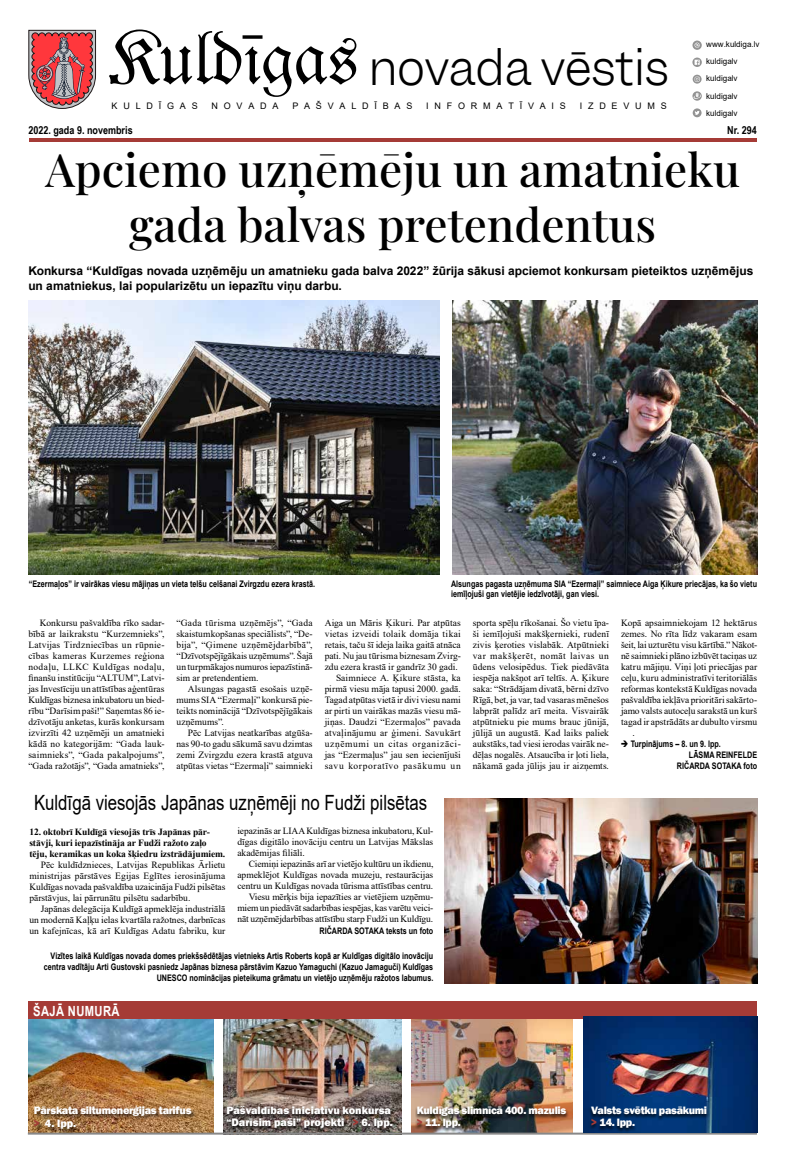
<style>
.page{position:relative;width:794px;height:1163px;background:#fff}
.page>*{position:absolute;margin:0;border:0;box-sizing:border-box;transform-origin:0 0}
.t1{font:500 45.9px/55px "Playfair Display";color:#000;text-align:center}
.t2{font:300 45.5px "Garnett";color:#000}
.t3{font:21px "Arial";color:#000;scale:.8 1}
.t4{font:700 14px "Arial";letter-spacing:.035em;color:#fff;scale:.8 1}
.t5{font:700 12px/14.4px "Arial";color:#000}
.t6{font:800 11px/12px "Franklin Gothic";letter-spacing:-.03em;color:#fff}
.t7{font:800 11px/12px "Franklin Gothic";color:#fff}
.t8{font:700 11px "Arial Narrow";color:#000}
.t9{font:9.5px/11px "Times New Roman";color:#000;text-align:justify}
.t10{font:700 9.5px/11px "Times New Roman";letter-spacing:-.01em;color:#000}
.t11{font:9.5px "Times New Roman";letter-spacing:.025em;color:#000}
.t12{font:9.5px "Times New Roman";letter-spacing:.065em;color:#000}
.t13{font:9.5px "Times New Roman";letter-spacing:.06em;color:#000}
.t14{font:700 9px/10.8px "Arial";color:#000;scale:.8 1}
.t15{font:9px "Arial";letter-spacing:.645em;color:#000}
.t16{font:8.1px "Arial";color:#000}
.s1{font-family:"Arial";font-weight:900;color:#a83c37}
</style>
<div class="page">
<img style="left:28px;top:1018px;width:185px;height:114px">
<img style="left:411px;top:1018px;width:161px;height:113px">
<img style="left:223px;top:1018px;width:178px;height:114px">
<svg style="left:692px;top:91px;width:10px;height:10px"></svg>
<svg style="left:693px;top:93px;width:8px;height:6px"></svg>
<svg style="left:692px;top:108px;width:9px;height:9px"></svg>
<svg style="left:694px;top:111px;width:5px;height:4px"></svg>
<hr style="left:29px;top:138px;width:728px;height:3px;background:#a53b36">
<hr style="left:28px;top:1132px;width:729px;height:2px;background:#888">
<svg style="left:109px;top:30px;width:247px;height:67px"></svg>
<div style="left:28px;top:1000px;width:729px;height:18px;background:#a53b36"></div>
<svg style="left:692px;top:58px;width:10px;height:9px"></svg>
<svg style="left:694px;top:60px;width:5px;height:5px"></svg>
<svg style="left:692px;top:75px;width:9px;height:9px"></svg>
<svg style="left:694px;top:77px;width:5px;height:5px"></svg>
<svg style="left:692px;top:41px;width:10px;height:9px"></svg>
<svg style="left:694px;top:43px;width:5px;height:5px"></svg>
<div style="left:34px;top:1105px;width:163px;height:29px;background:#000;opacity:.55"></div>
<div style="left:224px;top:1105px;width:171px;height:27px;background:#000;opacity:.75"></div>
<div style="left:414px;top:1105px;width:155px;height:27px;background:#000;opacity:.75"></div>
<svg style="left:29px;top:30px;width:67px;height:79px"></svg>
<img style="left:583px;top:1016px;width:174px;height:115px">
<div style="left:588px;top:1105px;width:121px;height:27px;background:#000;opacity:.75"></div>
<img style="left:452px;top:300px;width:305px;height:274px">
<img style="left:28px;top:300px;width:412px;height:274px">
<img style="left:445px;top:798px;width:312px;height:184px">
<h2 class="t2" style="left:369px;top:39px;width:301px">novada vēstis</h2>
<p class="t15" style="left:112px;top:100px;width:88px">KULDĪGAS</p>
<p class="t15" style="left:211px;top:100px;width:69px">NOVADA</p>
<p class="t15" style="left:292px;top:100px;width:122px">PAŠVALDĪBAS</p>
<p class="t15" style="left:426px;top:100px;width:141px">INFORMATĪVAIS</p>
<p class="t15" style="left:579px;top:100px;width:89px">IZDEVUMS</p>
<p class="t8" style="left:28px;top:122px;width:106px">2022. gada 9. novembris</p>
<p class="t16" style="left:706px;top:38px;width:55px">www.kuldiga.lv</p>
<p class="t16" style="left:706px;top:56px;width:33px">kuldigalv</p>
<p class="t16" style="left:706px;top:73px;width:33px">kuldigalv</p>
<p class="t16" style="left:706px;top:90px;width:33px">kuldigalv</p>
<p class="t16" style="left:706px;top:108px;width:33px">kuldigalv</p>
<p class="t8" style="left:727px;top:122px;width:31px">Nr. 294</p>
<h1 class="t1" style="left:45px;top:139px;width:696px">Apciemo uzņēmēju un amatnieku gada balvas pretendentus</h1>
<p class="t5" style="left:28px;top:264px;width:726px">Konkursa “Kuldīgas novada uzņēmēju un amatnieku gada balva 2022” žūrija sākusi apciemot konkursam pieteiktos uzņēmējus un amatniekus, lai popularizētu un iepazītu viņu darbu.</p>
<p class="t14" style="left:29px;top:578px;width:359px">“Ezermaļos” ir vairākas viesu mājiņas un vieta telšu celšanai Zvirgzdu ezera krastā.</p>
<p class="t9" style="left:28px;top:616px;width:138px;text-indent:11px">Konkursu pašvaldība rīko sadar&shy;bībā ar laikrakstu “Kurzemnieks”, Latvijas Tirdzniecības un rūpnie&shy;cības kameras Kurzemes reģiona nodaļu, LLKC Kuldīgas nodaļu, finanšu institūciju “ALTUM”, Latvi&shy;jas Investīciju un attīstības aģentūras Kuldīgas biznesa inkubatoru un bied&shy;rību “Darīsim paši!” Saņemtas 86 ie&shy;dzīvotāju anketas, kurās konkursam izvirzīti 42 uzņēmēji un amatnieki kādā no kategorijām: “Gada lauk&shy;saimnieks”, “Gada pakalpojums”, “Gada ražotājs”, “Gada amatnieks”,</p>
<p class="t9" style="left:176px;top:616px;width:138px">“Gada tūrisma uzņēmējs”, “Gada skaistumkopšanas speciālists”, “De&shy;bija”, “Ģimene uzņēmējdarbībā”, “Dzīvotspējīgākais uzņēmums”. Šajā un turpmākajos numuros iepazīstinā&shy;sim ar pretendentiem.</p>
<p class="t9" style="left:176px;top:682px;width:138px;text-indent:11px">Alsungas pagastā esošais uzņē&shy;mums SIA “Ezermaļi” konkursā pie&shy;teikts nominācijā “Dzīvotspējīgākais uzņēmums”.</p>
<p class="t9" style="left:176px;top:726px;width:138px;text-indent:11px">Pēc Latvijas neatkarības atgūša&shy;nas 90-to gadu sākumā savu dzimtas zemi Zvirgzdu ezera krastā atguva atpūtas vietas “Ezermaļi” saimnieki</p>
<p class="t14" style="left:451px;top:578px;width:384px">Alsungas pagasta uzņēmuma SIA “Ezermaļi” saimniece Aiga Ķikure priecājas, ka šo vietu iemīļojuši gan vietējie iedzīvotāji, gan viesi.</p>
<p class="t9" style="left:325px;top:616px;width:138px">Aiga un Māris Ķikuri. Par atpūtas</p>
<p class="t11" style="left:325px;top:626px;width:138px">vietas izveidi tolaik domāja tikai</p>
<p class="t9" style="left:325px;top:638px;width:138px">retais, taču šī ideja laika gaitā atnāca</p>
<p class="t9" style="left:325px;top:649px;width:138px">pati. Nu jau tūrisma biznesam Zvirg-</p>
<p class="t9" style="left:325px;top:660px;width:135px">zdu ezera krastā ir gandrīz 30 gadi.</p>
<p class="t9" style="left:336px;top:671px;width:126px">Saimniece A. Ķikure stāsta, ka</p>
<p class="t9" style="left:325px;top:682px;width:138px">pirmā viesu māja tapusi 2000. gadā.</p>
<p class="t9" style="left:325px;top:693px;width:138px">Tagad atpūtas vietā ir divi viesu nami</p>
<p class="t9" style="left:325px;top:704px;width:138px">ar pirti un vairākas mazās viesu mā-</p>
<p class="t9" style="left:325px;top:715px;width:138px">jiņas. Daudzi “Ezermaļos” pavada</p>
<p class="t11" style="left:325px;top:725px;width:138px">atvaļinājumu ar ģimeni. Savukārt</p>
<p class="t12" style="left:325px;top:736px;width:138px">uzņēmumi un citas organizāci-</p>
<p class="t9" style="left:325px;top:748px;width:138px">jas “Ezermaļus” jau sen iecienījuši</p>
<p class="t13" style="left:325px;top:758px;width:138px">savu korporatīvo pasākumu un</p>
<p class="t9" style="left:473px;top:616px;width:138px">sporta spēļu rīkošanai. Šo vietu īpa&shy;ši iemīļojuši makšķernieki, rudenī zivis ķeroties vislabāk. Atpūtnieki var makšķerēt, nomāt laivas un ūdens velosipēdus. Tiek piedāvāta iespēja nakšņot arī teltīs. A. Ķikure saka: “Strādājam divatā, bērni dzīvo Rīgā, bet, ja var, tad vasaras mēnešos labprāt palīdz arī meita. Visvairāk atpūtnieku pie mums brauc jūnijā, jūlijā un augustā. Kad laiks paliek aukstāks, tad viesi ierodas vairāk ne&shy;dēļas nogalēs. Atsaucība ir ļoti liela, nākamā gada jūlijs jau ir aizņemts.</p>
<p class="t9" style="left:621px;top:616px;width:138px">Kopā apsaimniekojam 12 hektārus</p>
<p class="t9" style="left:621px;top:627px;width:138px">zemes. No rīta līdz vakaram esam</p>
<p class="t9" style="left:621px;top:638px;width:138px">šeit, lai uzturētu visu kārtībā.” Nākot-</p>
<p class="t9" style="left:621px;top:649px;width:138px">nē saimnieki plāno izbūvēt taciņas uz</p>
<p class="t9" style="left:621px;top:660px;width:138px">katru mājiņu. Viņi ļoti priecājas par</p>
<p class="t9" style="left:621px;top:671px;width:138px">ceļu, kuru administratīvi teritoriālās</p>
<p class="t9" style="left:621px;top:682px;width:138px">reformas kontekstā Kuldīgas novada</p>
<p class="t9" style="left:621px;top:693px;width:138px">pašvaldība iekļāva prioritāri sakārto-</p>
<p class="t9" style="left:621px;top:704px;width:138px">jamo valsts autoceļu sarakstā un kurš</p>
<p class="t9" style="left:621px;top:715px;width:138px">tagad ir apstrādāts ar dubulto virsmu</p>
<p class="t9" style="left:632px;top:726px;width:4px">.</p>
<p class="t14" style="left:621px;top:738px;width:126px">➔ Turpinājums – 8. un 9. lpp.</p>
<p class="t14" style="left:689px;top:749px;width:87px">LĀSMA REINFELDE</p>
<p class="t14" style="left:677px;top:760px;width:102px">RIČARDA SOTAKA foto</p>
<h3 class="t3" style="left:34px;top:787px;width:493px">Kuldīgā viesojās Japānas uzņēmēji no Fudži pilsētas</h3>
<p class="t10" style="left:29px;top:825px;width:197px">12. oktobrī Kuldīgā viesojās trīs Japānas pār&shy;stāvji, kuri iepazīstināja ar Fudži ražoto zaļo tēju, keramikas un koka šķiedru izstrādājumiem.</p>
<p class="t9" style="left:29px;top:858px;width:197px;text-indent:11px">Pēc kuldīdznieces, Latvijas Republikas Ārlietu ministrijas pārstāves Egijas Eglītes ierosinājuma Kuldīgas novada pašvaldība uzaicināja Fudži pilsētas pārstāvjus, lai pārrunātu pilsētu sadarbību.</p>
<p class="t9" style="left:29px;top:902px;width:197px;text-indent:11px">Japānas delegācija Kuldīgā apmeklēja industriālā un modernā Kaļķu ielas kvartāla ražotnes, darbnīcas un kafejnīcas, kā arī Kuldīgas Adatu fabriku, kur</p>
<p class="t9" style="left:237px;top:824px;width:197px">iepazinās ar LIAA Kuldīgas biznesa inkubatoru, Kul&shy;dīgas digitālo inovāciju centru un Latvijas Mākslas akadēmijas filiāli.</p>
<p class="t9" style="left:237px;top:857px;width:198px;text-align:right">Ciemiņi iepazinās arī ar vietējo kultūru un ikdienu, apmeklējot Kuldīgas novada muzeju, restaurācijas centru un Kuldīgas novada tūrisma attīstības centru.<br>Viesu mērķis bija iepazīties ar vietējiem uzņēmu&shy;miem un piedāvāt sadarbības iespējas, kas varētu veici&shy;nāt uzņēmējdarbības attīstību starp Fudži un Kuldīgu.</p>
<p class="t14" style="left:319px;top:925px;width:144px">RIČARDA SOTAKA teksts un foto</p>
<p class="t14" style="left:44px;top:950px;width:488px;text-align:right">Vizītes laikā Kuldīgas novada domes priekšsēdētājas vietnieks Artis Roberts kopā ar Kuldīgas digitālo inovāciju centra vadītāju Arti Gustovski pasniedz Japānas biznesa pārstāvim Kazuo Yamaguchi (Kazuo Jamaguči) Kuldīgas<br>UNESCO nominācijas pieteikuma grāmatu un vietējo uzņēmēju ražotos labumus.</p>
<h3 class="t4" style="left:33px;top:1001px;width:109px">ŠAJĀ NUMURĀ</h3>
<p class="t6" style="left:34px;top:1103px;width:159px;line-height:13px">Pārskata siltumenerģijas tarifus <span class="s1">&gt;</span> 4. lpp.</p>
<p class="t7" style="left:226px;top:1103px;width:168px">Pašvaldības iniciatīvu konkursa “Darīsim paši” projekti <span class="s1">&gt;</span> 6. lpp.</p>
<p class="t6" style="left:417px;top:1103px;width:151px">Kuldīgas slimnīcā 400. mazulis <span class="s1">&gt;</span> 11. lpp.</p>
<p class="t6" style="left:591px;top:1103px;width:117px">Valsts svētku pasākumi <span class="s1">&gt;</span> 14. lpp.</p>
</div>
